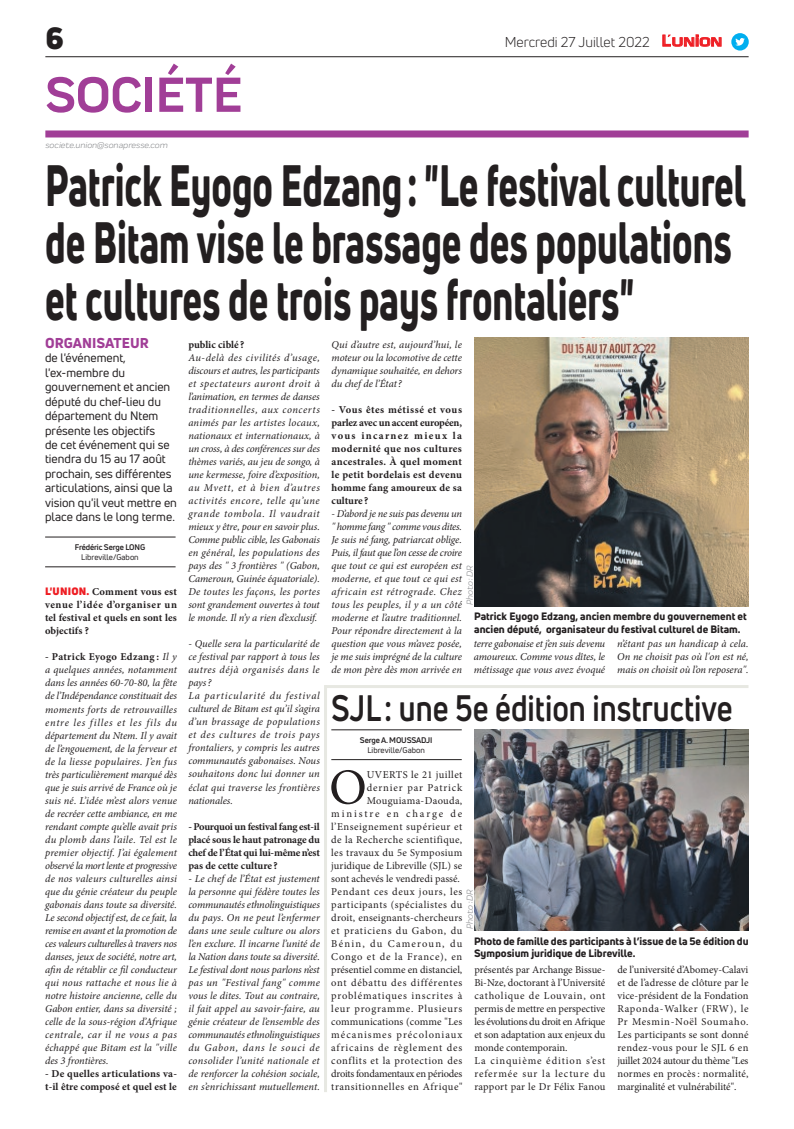
<style>
.page{position:relative;width:794px;height:1129px;background:#fff}
.page>*{position:absolute;margin:0;border:0;box-sizing:border-box;transform-origin:0 0}
.t1{font:800 57px/57px "Uni Neue";color:#231f20;scale:.65 1}
.t2{font:700 51px "Praktika";color:#a13e97}
.t3{font:50.5px "Minion Pro";color:#231f20}
.t4{font:700 36px "Uni Neue";color:#231f20;scale:.84 1}
.t5{font:900 30px "Uni Neue";color:#231f20}
.t6{font:14px "Uni Neue";color:#231f20}
.t7{font:800 14px "Uni Neue";color:#a13e97}
.t8{font:12px/14.4px "Uni Neue";color:#231f20}
.t9{font:italic 10.5px/13px "Minion Pro";color:#231f20;text-align:justify}
.t10{font:10.5px/13px "Minion Pro";letter-spacing:.035em;color:#231f20;text-align:right}
.t11{font:700 10.5px/13px "Minion Pro";letter-spacing:.005em;color:#231f20;text-align:justify}
.t12{font:10.5px/13px "Minion Pro";color:#231f20}
.t13{font:800 10.5px/12.6px "Uni Neue";color:#231f20}
.t14{font:italic 9px "Praktika";color:#818386}
.t15{font:700 8px "Uni Neue";letter-spacing:-.02em;color:#231f20}
.t16{font:8px "Uni Neue";color:#231f20}
.s1{font-family:"Eurostile";font-weight:600;font-size:14.9px;color:#ee1d23}
.s2{font-family:"Eurostile";font-weight:600;font-size:11.4px;color:#ee1d23}
.s3{font-family:"Uni Neue";font-weight:900;color:#ee1d23}
.s4{font-weight:700;font-style:normal}
</style>
<div class="page">
<hr style="left:45px;top:56px;width:703px;height:1px;background:#231f20">
<div style="left:45px;top:130px;width:703px;height:7px;background:#a13e97"></div>
<svg style="left:662px;top:34px;width:60px;height:13px"></svg>
<div style="left:731px;top:33px;width:17px;height:18px;background:#00aeef;border-radius:50%"></div>
<svg style="left:735px;top:38px;width:10px;height:8px"></svg>
<hr style="left:45px;top:566px;width:131px;height:1px;background:#231f20">
<hr style="left:45px;top:536px;width:131px;height:1px;background:#231f20">
<img style="left:474px;top:337px;width:274px;height:269px">
<hr style="left:331px;top:759px;width:131px;height:1px;background:#231f20">
<hr style="left:331px;top:729px;width:131px;height:1px;background:#231f20">
<img style="left:474px;top:729px;width:274px;height:201px">
<hr style="left:324px;top:685px;width:3px;height:406px;background:#e7e8e2">
<hr style="left:325px;top:685px;width:423px;height:3px;background:#e7e8e2">
<h3 class="t5" style="left:45px;top:17px;width:20px">6</h3>
<h2 class="t2" style="left:45px;top:54px;width:198px">SOCIÉTÉ</h2>
<p class="t14" style="left:45px;top:139px;width:124px">societe.union@sonapresse.com</p>
<h3 class="t6" style="left:505px;top:33px;width:219px">Mercredi 27 Juillet 2022 <span class="s1">L</span><span class="s2">UNION</span></h3>
<h1 class="t1" style="left:45px;top:156px;width:1079px">Patrick Eyogo Edzang: "Le festival culturel de Bitam vise le brassage des populations et cultures de trois pays frontaliers"</h1>
<h3 class="t7" style="left:45px;top:333px;width:105px">ORGANISATEUR</h3>
<p class="t8" style="left:45px;top:351px;width:133px">de l'événement, l'ex-membre du gouvernement et ancien député du chef-lieu du département du Ntem présente les objectifs<br>de cet événement qui se tiendra du 15 au 17 août prochain, ses différentes articulations, ainsi que la vision qu'il veut mettre en place dans le long terme.</p>
<p class="t15" style="left:75px;top:542px;width:72px">Frédéric Serge LONG</p>
<p class="t16" style="left:81px;top:552px;width:59px">Libreville/Gabon</p>
<p class="t9" style="left:331px;top:338px;width:132px">Qui d’autre est, aujourd’hui, le moteur ou la locomotive de cette dynamique souhaitée, en dehors du chef de l’État?</p>
<p class="t11" style="left:331px;top:403px;width:132px">- Vous êtes métissé et vous parlez avec un accent européen, vous incarnez mieux la modernité que nos cultures ancestrales. À quel moment le petit bordelais est devenu homme fang amoureux de sa culture ?</p>
<p class="t9" style="left:331px;top:507px;width:132px">- D’abord je ne suis pas devenu un " homme fang " comme vous dites.<br>Je suis né fang, patriarcat oblige.<br>Puis, il faut que l’on cesse de croire que tout ce qui est européen est moderne, et que tout ce qui est africain est rétrograde. Chez tous les peuples, il y a un côté moderne et l’autre traditionnel.<br>Pour répondre directement à la question que vous m’avez posée, je me suis imprégné de la culture de mon père dès mon arrivée en</p>
<p class="t11" style="left:188px;top:338px;width:57px">public ciblé ?</p>
<p class="t9" style="left:188px;top:351px;width:133px">Au-delà des civilités d’usage, discours et autres, les participants et spectateurs auront droit à l’animation, en termes de danses traditionnelles, aux concerts animés par les artistes locaux, nationaux et internationaux, à un cross, à des conférences sur des thèmes variés, au jeu de songo, à une kermesse, foire d’exposition, au Mvett, et à bien d’autres activités encore, telle qu’une grande tombola. Il vaudrait mieux y être, pour en savoir plus.<br>Comme public cible, les Gabonais en général, les populations des pays des " 3 frontières " (Gabon, Cameroun, Guinée équatoriale).<br>De toutes les façons, les portes sont grandement ouvertes à tout le monde. Il n’y a rien d’exclusif.</p>
<p class="t9" style="left:188px;top:637px;width:133px;text-align:left">- Quelle sera la particularité de ce festival par rapport à tous les autres déjà organisés dans le pays?<br>La particularité du festival culturel de Bitam est qu’il s’agira d’un brassage de populations et des cultures de trois pays frontaliers, y compris les autres communautés gabonaises. Nous souhaitons donc lui donner un éclat qui traverse les frontières nationales.</p>
<p class="t11" style="left:188px;top:819px;width:133px">- Pourquoi un festival fang est-il placé sous le haut patronage du chef de l’État qui lui-même n’est pas de cette culture ?</p>
<p class="t9" style="left:188px;top:871px;width:133px">- Le chef de l’État est justement la personne qui fédère toutes les communautés ethnolinguistiques du pays. On ne peut l’enfermer dans une seule culture ou alors l’en exclure. Il incarne l’unité de la Nation dans toute sa diversité.<br>Le festival dont nous parlons n’est pas un "Festival fang" comme vous le dites. Tout au contraire, il fait appel au savoir-faire, au génie créateur de l’ensemble des communautés ethnolinguistiques du Gabon, dans le souci de consolider l’unité nationale et de renforcer la cohésion sociale, en s’enrichissant mutuellement.</p>
<p class="t14" style="left:463px;top:605px;width:41px;rotate:-90deg">Photo : DR</p>
<p class="t11" style="left:45px;top:585px;width:133px"><span class="s3">L'UNION.</span> Comment vous est venue l’idée d’organiser un tel festival et quels en sont les objectifs ?</p>
<p class="t9" style="left:45px;top:650px;width:133px"><span class="s4">- Patrick Eyogo Edzang :</span> Il y a quelques années, notamment dans les années 60-70-80, la fête de l’Indépendance constituait des moments forts de retrouvailles entre les filles et les fils du département du Ntem. Il y avait de l’engouement, de la ferveur et de la liesse populaires. J’en fus très particulièrement marqué dès que je suis arrivé de France où je suis né. L’idée m’est alors venue de recréer cette ambiance, en me rendant compte qu’elle avait pris du plomb dans l’aile. Tel est le premier objectif. J’ai également observé la mort lente et progressive de nos valeurs culturelles ainsi que du génie créateur du peuple gabonais dans toute sa diversité.<br>Le second objectif est, de ce fait, la remise en avant et la promotion de ces valeurs culturelles à travers nos danses, jeux de société, notre art, afin de rétablir ce fil conducteur qui nous rattache et nous lie à notre histoire ancienne, celle du Gabon entier, dans sa diversité ; celle de la sous-région d’Afrique centrale, car il ne vous a pas échappé que Bitam est la "ville des 3 frontières.</p>
<p class="t11" style="left:45px;top:1066px;width:133px">- De quelles articulations va&shy;t-il être composé et quel est le</p>
<p class="t13" style="left:474px;top:609px;width:274px">Patrick Eyogo Edzang, ancien membre du gouvernement et ancien député, organisateur du festival culturel de Bitam.</p>
<p class="t9" style="left:474px;top:637px;width:133px">terre gabonaise et j’en suis devenu amoureux. Comme vous dîtes, le métissage que vous avez évoqué</p>
<p class="t9" style="left:617px;top:637px;width:133px">n’étant pas un handicap à cela.<br>On ne choisit pas où l'on est né, mais on choisit où l’on reposera".</p>
<h3 class="t4" style="left:331px;top:685px;width:479px">SJL: une 5e édition instructive</h3>
<p class="t15" style="left:360px;top:734px;width:74px">Serge A. MOUSSADJI</p>
<p class="t16" style="left:367px;top:745px;width:59px">Libreville/Gabon</p>
<h3 class="t3" style="left:329px;top:753px;width:39px">O</h3>
<p class="t10" style="left:331px;top:767px;width:133px">UVERTS le 21 juillet dernier par Patrick<br>Mouguiama-Daouda, ministre en charge de l’Enseignement supérieur et de la Recherche scientifique, les travaux du 5e Symposium juridique de Libreville (SJL) se sont achevés le vendredi passé.<br>Pendant ces deux jours, les participants (spécialistes du droit, enseignants-chercheurs et praticiens du Gabon, du<br>Bénin, du Cameroun, du<br>Congo et de la France), en présentiel comme en distanciel, ont débattu des différentes problématiques inscrites à leur programme. Plusieurs communications (comme "Les mécanismes précoloniaux africains de règlement des conflits et la protection des droits fondamentaux en périodes transitionnelles en Afrique"</p>
<p class="t14" style="left:463px;top:928px;width:41px;rotate:-90deg">Photo : DR</p>
<p class="t13" style="left:474px;top:934px;width:276px">Photo de famille des participants à l’issue de la 5e édition du<br>Symposium juridique de Libreville.</p>
<p class="t12" style="left:474px;top:962px;width:133px">présentés par Archange Bissue-<br>Bi-Nze, doctorant à l’Université catholique de Louvain, ont permis de mettre en perspective les évolutions du droit en Afrique et son adaptation aux enjeux du monde contemporain.<br>La cinquième édition s’est refermée sur la lecture du rapport par le Dr Félix Fanou</p>
<p class="t10" style="left:617px;top:962px;width:133px;text-align:justify">de l’université d’Abomey-Calavi et de l’adresse de clôture par le vice-président de la Fondation Raponda-Walker (FRW), le Pr Mesmin-Noël Soumaho.<br>Les participants se sont donné rendez-vous pour le SJL 6 en juillet 2024 autour du thème "Les normes en procès: normalité, marginalité et vulnérabilité".</p>
</div>
